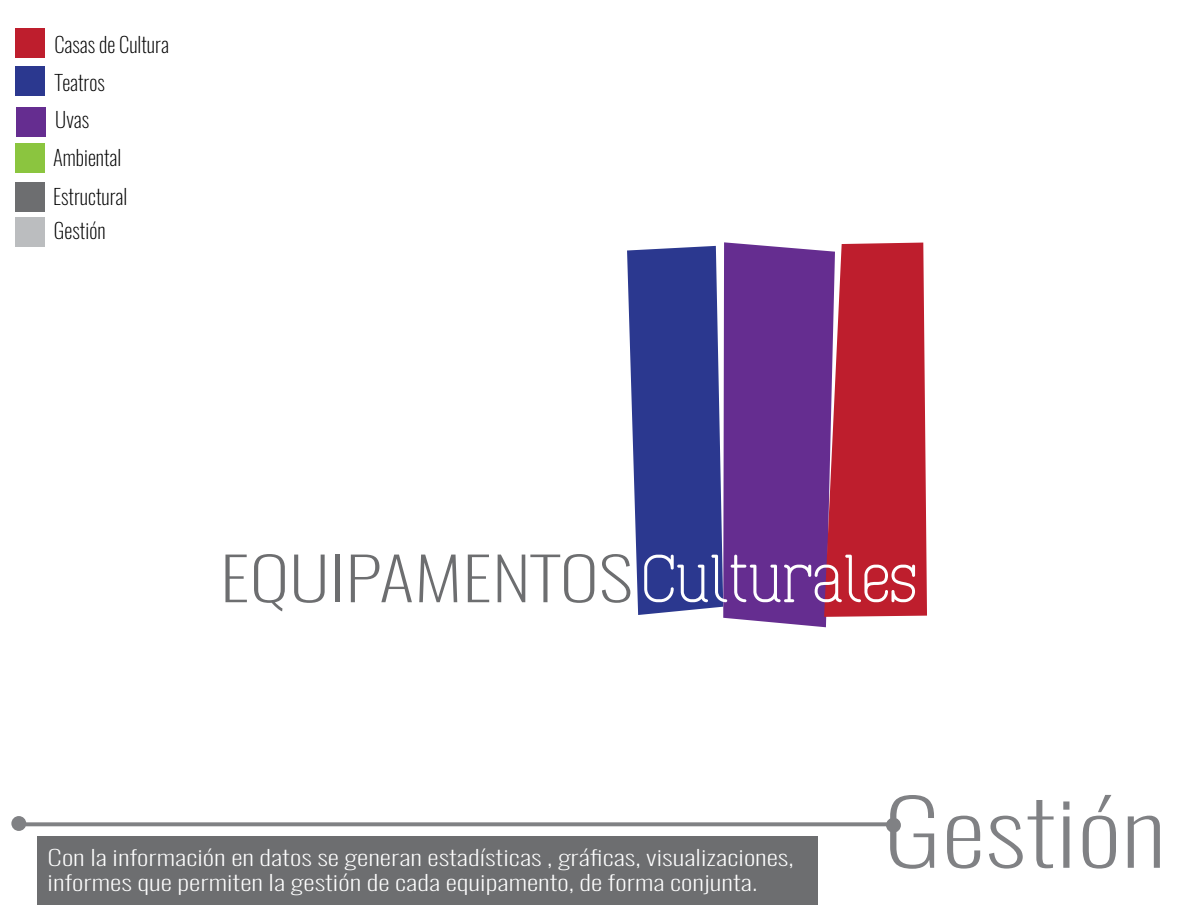
<style>
.page{position:relative;width:1188px;height:918px;background:#fff}
.page>*{position:absolute;margin:0;border:0;box-sizing:border-box;transform-origin:0 0}
.t1{font:200 88.8px "Oswald";color:#808184;scale:1.29 1}
.t2{font:200 58.8px "Oswald";color:#6d6e70;scale:1.29 1}
.t3{font:200 21px "Oswald";color:#fff;scale:1.4 1}
.t4{font:200 21px/38px "Oswald";color:#000}
.s1{font-family:"Cabo Slab";font-weight:400;font-size:68.85px;color:#fff}
</style>
<div class="page">
<svg style="left:627px;top:242px;width:300px;height:385px;background:#7c3d7b"></svg>
<div style="left:37px;top:837px;width:781px;height:68px;background:#6d6e70"></div>
<div style="left:11px;top:816px;width:15px;height:15px;background:#808184;border-radius:50%"></div>
<div style="left:886px;top:818px;width:15px;height:15px;background:#808184;border-radius:50%"></div>
<svg style="left:26px;top:822px;width:861px;height:4px;background:#8a8b8e"></svg>
<div style="left:15px;top:67px;width:29px;height:29px;background:#2b388f"></div>
<div style="left:15px;top:29px;width:29px;height:29px;background:#be1e2d"></div>
<div style="left:17px;top:108px;width:29px;height:29px;background:#652d90"></div>
<div style="left:15px;top:144px;width:29px;height:29px;background:#8bc53f"></div>
<div style="left:15px;top:218px;width:29px;height:29px;background:#bbbdbf"></div>
<div style="left:15px;top:182px;width:29px;height:29px;background:#6d6e70"></div>
<p class="t4" style="left:53px;top:23px;width:117px">Casas de Cultura<br>Teatros<br>Uvas<br>Ambiental<br>Estructural</p>
<p class="t4" style="left:54px;top:209px;width:53px">Gestión</p>
<h2 class="t2" style="left:220px;top:526px;width:543px">EQUIPAMENTOS <span class="s1">Culturales</span></h2>
<p class="t3" style="left:48px;top:839px;width:534px">Con la información en datos se generan estadísticas , gráficas, visualizaciones,</p>
<p class="t3" style="left:48px;top:864px;width:508px">informes que permiten la gestión de cada equipamento, de forma conjunta.</p>
<h1 class="t1" style="left:884px;top:753px;width:220px">Gestión</h1>
</div>
